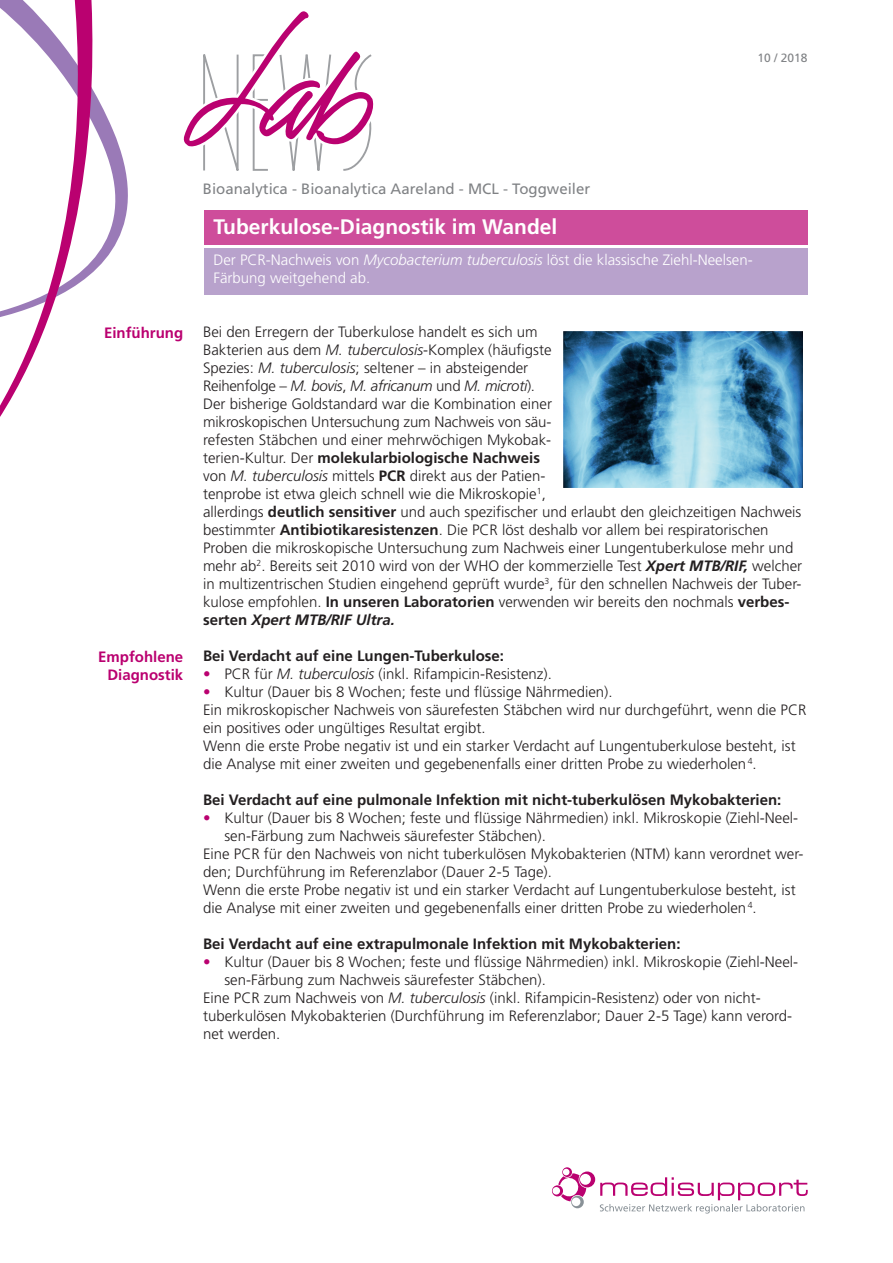
<style>
.page{position:relative;width:893px;height:1263px;background:#fff}
.page>*{position:absolute;margin:0;border:0;box-sizing:border-box;transform-origin:0 0}
.t1{font:700 21px "Frutiger LT Std";color:#fff}
.t2{font:300 15px/18px "Frutiger LT Std";color:#231f20}
.t3{font:700 15px "Frutiger LT Std";color:#231f20}
.t4{font:300 15px/18px "Frutiger LT Std";color:#fff}
.t5{font:15px "Frutiger LT Std";color:#808285}
.t6{font:700 15px/18px "Frutiger LT Std";color:#ba0170;text-align:right}
.t7{font:12px "Frutiger LT Std";color:#808285}
.s1{font-style:italic}
.s2{font-weight:700}
.s3{font-weight:700;font-style:italic}
.s4{color:#ba0170}
</style>
<div class="page">
<div style="left:204px;top:210px;width:603px;height:34px;background:#ce4d9b"></div>
<svg style="left:552px;top:1167px;width:256px;height:46px"></svg>
<svg style="left:193px;top:11px;width:181px;height:160px"></svg>
<div style="left:204px;top:248px;width:603px;height:46px;background:#b8a2cc"></div>
<img style="left:564px;top:332px;width:238px;height:155px">
<svg style="left:0;top:0;width:191px;height:417px"></svg>
<p class="t7" style="left:757px;top:51px;width:52px">10 / 2018</p>
<p class="t6" style="left:104px;top:323px;width:81px">Einführung</p>
<p class="t6" style="left:98px;top:647px;width:87px">Empfohlene<br>Diagnostik</p>
<p class="t5" style="left:203px;top:180px;width:389px">Bioanalytica - Bioanalytica Aareland - MCL - Toggweiler</p>
<h1 class="t1" style="left:213px;top:214px;width:345px">Tuberkulose-Diagnostik im Wandel</h1>
<p class="t4" style="left:213px;top:251px;width:541px">Der PCR-Nachweis von <span class="s1">Mycobacterium tuberculosis</span> löst die klassische Ziehl-Neelsen-<br>Färbung weitgehend ab.</p>
<p class="t2" style="left:203px;top:323px;width:601px">Bei den Erregern der Tuberkulose handelt es sich um<br>Bakterien aus dem <span class="s1">M. tuberculosis</span>-Komplex (häufigste<br>Spezies: <span class="s1">M. tuberculosis</span>; seltener – in absteigender<br>Reihenfolge – <span class="s1">M. bovis</span>, <span class="s1">M. africanum</span> und <span class="s1">M. microti</span>).<br>Der bisherige Goldstandard war die Kombination einer<br>mikroskopischen Untersuchung zum Nachweis von säu-<br>refesten Stäbchen und einer mehrwöchigen Mykobak-<br>terien-Kultur. Der <span class="s2">molekularbiologische Nachweis<br></span>von <span class="s1">M. tuberculosis</span> mittels <span class="s2">PCR</span> direkt aus der Patien-<br>tenprobe ist etwa gleich schnell wie die Mikroskopie<sup>1</sup>,<br>allerdings <span class="s2">deutlich sensitiver</span> und auch spezifischer und erlaubt den gleichzeitigen Nachweis bestimmter <span class="s2">Antibiotikaresistenzen</span>. Die PCR löst deshalb vor allem bei respiratorischen Proben die mikroskopische Untersuchung zum Nachweis einer Lungentuberkulose mehr und mehr ab<sup>2</sup>. Bereits seit 2010 wird von der WHO der kommerzielle Test <span class="s3">Xpert MTB/RIF,</span> welcher in multizentrischen Studien eingehend geprüft wurde<sup>3</sup>, für den schnellen Nachweis der Tuber&shy;kulose empfohlen. <span class="s2">In unseren Laboratorien</span> verwenden wir bereits den nochmals <span class="s2">verbes&shy;serten</span> <span class="s3">Xpert MTB/RIF Ultra.</span></p>
<p class="t3" style="left:203px;top:647px;width:302px">Bei Verdacht auf eine Lungen-Tuberkulose:</p>
<p class="t2" style="left:203px;top:665px;width:350px"><span class="s4">•</span> PCR für <span class="s1">M. tuberculosis</span> (inkl. Rifampicin-Resistenz).</p>
<p class="t2" style="left:203px;top:683px;width:605px"><span class="s4">•</span> Kultur (Dauer bis 8 Wochen; feste und flüssige Nährmedien).<br>Ein mikroskopischer Nachweis von säurefesten Stäbchen wird nur durchgeführt, wenn die PCR ein positives oder ungültiges Resultat ergibt.<br>Wenn die erste Probe negativ ist und ein starker Verdacht auf Lungentuberkulose besteht, ist die Analyse mit einer zweiten und gegebenenfalls einer dritten Probe zu wiederholen<sup>4</sup>.</p>
<p class="t3" style="left:203px;top:791px;width:580px">Bei Verdacht auf eine pulmonale Infektion mit nicht-tuberkulösen Mykobakterien:</p>
<p class="t2" style="left:203px;top:809px;width:596px"><span class="s4">•</span> Kultur (Dauer bis 8 Wochen; feste und flüssige Nährmedien) inkl. Mikroskopie (Ziehl-Neel-</p>
<p class="t2" style="left:224px;top:827px;width:323px">sen-Färbung zum Nachweis säurefester Stäbchen).</p>
<p class="t2" style="left:203px;top:845px;width:602px">Eine PCR für den Nachweis von nicht tuberkulösen Mykobakterien (NTM) kann verordnet wer-</p>
<p class="t2" style="left:203px;top:863px;width:350px">den; Durchführung im Referenzlabor (Dauer 2-5 Tage).</p>
<p class="t2" style="left:203px;top:881px;width:594px">Wenn die erste Probe negativ ist und ein starker Verdacht auf Lungentuberkulose besteht, ist</p>
<p class="t2" style="left:203px;top:899px;width:555px">die Analyse mit einer zweiten und gegebenenfalls einer dritten Probe zu wiederholen<sup>4</sup>.</p>
<p class="t3" style="left:203px;top:935px;width:479px">Bei Verdacht auf eine extrapulmonale Infektion mit Mykobakterien:</p>
<p class="t2" style="left:203px;top:953px;width:596px"><span class="s4">•</span> Kultur (Dauer bis 8 Wochen; feste und flüssige Nährmedien) inkl. Mikroskopie (Ziehl-Neel-</p>
<p class="t2" style="left:224px;top:971px;width:323px">sen-Färbung zum Nachweis säurefester Stäbchen).</p>
<p class="t2" style="left:203px;top:989px;width:559px">Eine PCR zum Nachweis von <span class="s1">M. tuberculosis</span> (inkl. Rifampicin-Resistenz) oder von nicht-</p>
<p class="t2" style="left:203px;top:1007px;width:591px">tuberkulösen Mykobakterien (Durchführung im Referenzlabor; Dauer 2-5 Tage) kann verord-</p>
<p class="t2" style="left:203px;top:1025px;width:79px">net werden.</p>
</div>
